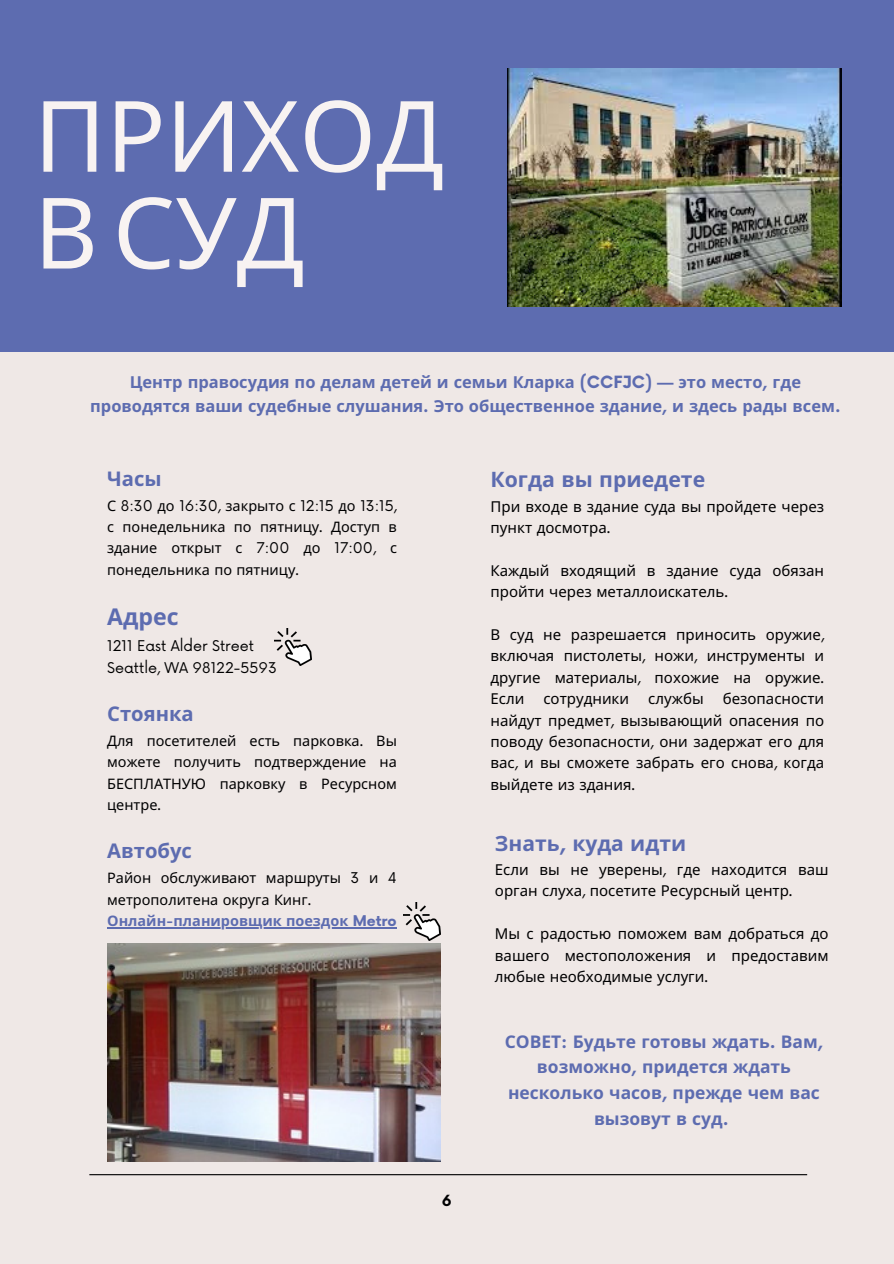
<style>
.page{position:relative;width:894px;height:1264px;background:#fff}
.page>*{position:absolute;margin:0;border:0;box-sizing:border-box;transform-origin:0 0}
.t1{font:98.55px/96.8px "Noto Sans";color:#f8f3f2}
.t2{font:700 23.1px "Noto Sans";color:#5d6cb0}
.t3{font:700 21.3px "Noto Sans";color:#5d6cb0}
.t4{font:700 21px "Noto Sans";color:#5d6cb0}
.t5{font:700 20.25px "Noto Sans";color:#5d6cb0}
.t6{font:700 17.4px/25.8px "Noto Sans";color:#5d6cb0;text-align:center}
.t7{font:700 16.5px/23.7px "Noto Sans";color:#5d6cb0;text-align:center}
.t8{font:15px/21.3px "Noto Sans";color:#000001}
.t9{font:700 15px "Now";color:#000001}
.t10{font:14.4px/21.3px "Noto Sans";color:#000001;text-align:justify}
.t11{font:14.4px/21.3px "Now";color:#000}
.t12{font:700 14.4px "Noto Sans";color:#5d6cb0}
.s1{font-family:"Now"}
</style>
<div class="page">
<div style="left:0;top:0;width:893px;height:1263px;background:#efe8e6"></div>
<div style="left:0;top:0;width:893px;height:351px;background:#5d6cb0"></div>
<img style="left:507px;top:69px;width:333px;height:237px">
<hr style="left:89px;top:1174px;width:718px;height:1px;background:#000001">
<hr style="left:107px;top:927px;width:289px;height:1px;background:#5d6cb0">
<img style="left:274px;top:628px;width:37px;height:37px">
<img style="left:107px;top:943px;width:333px;height:218px">
<img style="left:403px;top:902px;width:37px;height:38px">
<p class="t1" style="left:34px;top:85px;width:412px">ПРИХОД<br>ВСУД</p>
<p class="t7" style="left:90px;top:369px;width:751px">Центр правосудия по делам детей и семьи Кларка <span class="s1">(CCFJC) —</span> это место<span class="s1">,</span> где проводятся ваши судебные слушания<span class="s1">.</span> Это общественное здание<span class="s1">,</span> и здесь рады всем<span class="s1">.</span></p>
<h1 class="t5" style="left:107px;top:464px;width:56px">Часы</h1>
<h2 class="t10" style="left:107px;top:494px;width:291px">С <span class="s1">8:30</span> до <span class="s1">16:30,</span> закрыто с <span class="s1">12:15</span> до <span class="s1">13:15, </span>с понедельника по пятницу<span class="s1">.</span> Доступ в здание открыт с <span class="s1">7:00</span> до <span class="s1">17:00,</span> с понедельника по пятницу<span class="s1">.</span></h2>
<p class="t2" style="left:107px;top:600px;width:73px">Адрес</p>
<p class="t11" style="left:107px;top:636px;width:171px">1211 East Alder Street<br>Seattle, WA 98122-5593</p>
<p class="t5" style="left:107px;top:699px;width:88px">Стоянка</p>
<p class="t10" style="left:107px;top:729px;width:291px">Для посетителей есть парковка<span class="s1">.</span> Вы можете получить подтверждение на БЕСПЛАТНУЮ парковку в Ресурсном центре<span class="s1">.</span></p>
<p class="t5" style="left:107px;top:836px;width:86px">Автобус</p>
<p class="t10" style="left:107px;top:867px;width:291px">Район обслуживают маршруты <span class="s1">3</span> и <span class="s1">4 </span>метрополитена округа Кинг<span class="s1">.</span></p>
<p class="t12" style="left:107px;top:910px;width:291px">Онлайн<span class="s1">-</span>планировщик поездок <span class="s1">Metro</span></p>
<p class="t9" style="left:441px;top:1192px;width:11px">6</p>
<p class="t3" style="left:490px;top:464px;width:216px">Когда вы приедете</p>
<p class="t8" style="left:490px;top:495px;width:335px">При входе в здание суда вы пройдете через пункт досмотра<span class="s1">.</span></p>
<p class="t8" style="left:490px;top:559px;width:335px">Каждый входящий в здание суда обязан пройти через металлоискатель<span class="s1">.</span></p>
<p class="t8" style="left:490px;top:623px;width:335px">В суд не разрешается приносить оружие<span class="s1">, </span>включая</p>
<p class="t8" style="left:490px;top:645px;width:335px;text-align:justify;text-indent:73px">пистолеты<span class="s1">,</span> ножи<span class="s1">,</span> инструменты и другие материалы<span class="s1">,</span> похожие на оружие<span class="s1">.<br></span>Если</p>
<p class="t8" style="left:490px;top:687px;width:335px;text-align:justify;text-indent:232px">безопасности найдут предмет<span class="s1">,</span> вызывающий опасения по поводу безопасности<span class="s1">,</span> они задержат его для вас<span class="s1">,</span> и вы сможете забрать его снова<span class="s1">,</span> когда выйдете из здания<span class="s1">.</span></p>
<p class="t8" style="left:543px;top:687px;width:87px">сотрудники</p>
<p class="t8" style="left:648px;top:687px;width:57px">службы</p>
<p class="t4" style="left:495px;top:829px;width:193px">Знать<span class="s1">,</span> куда идти</p>
<p class="t8" style="left:495px;top:858px;width:335px">Если вы не уверены<span class="s1">,</span> где находится ваш орган слуха<span class="s1">,</span> посетите Ресурсный центр<span class="s1">.</span></p>
<p class="t8" style="left:495px;top:922px;width:335px">Мы с радостью поможем вам добраться до вашего местоположения и</p>
<p class="t8" style="left:731px;top:944px;width:99px">предоставим</p>
<p class="t8" style="left:495px;top:965px;width:214px">любые необходимые услуги<span class="s1">.</span></p>
<p class="t6" style="left:504px;top:1027px;width:320px">СОВЕТ<span class="s1">:</span> Будьте готовы ждать<span class="s1">.</span> Вам<span class="s1">, </span>возможно<span class="s1">,</span> придется ждать несколько часов<span class="s1">,</span> прежде чем вас вызовут в суд<span class="s1">.</span></p>
</div>
